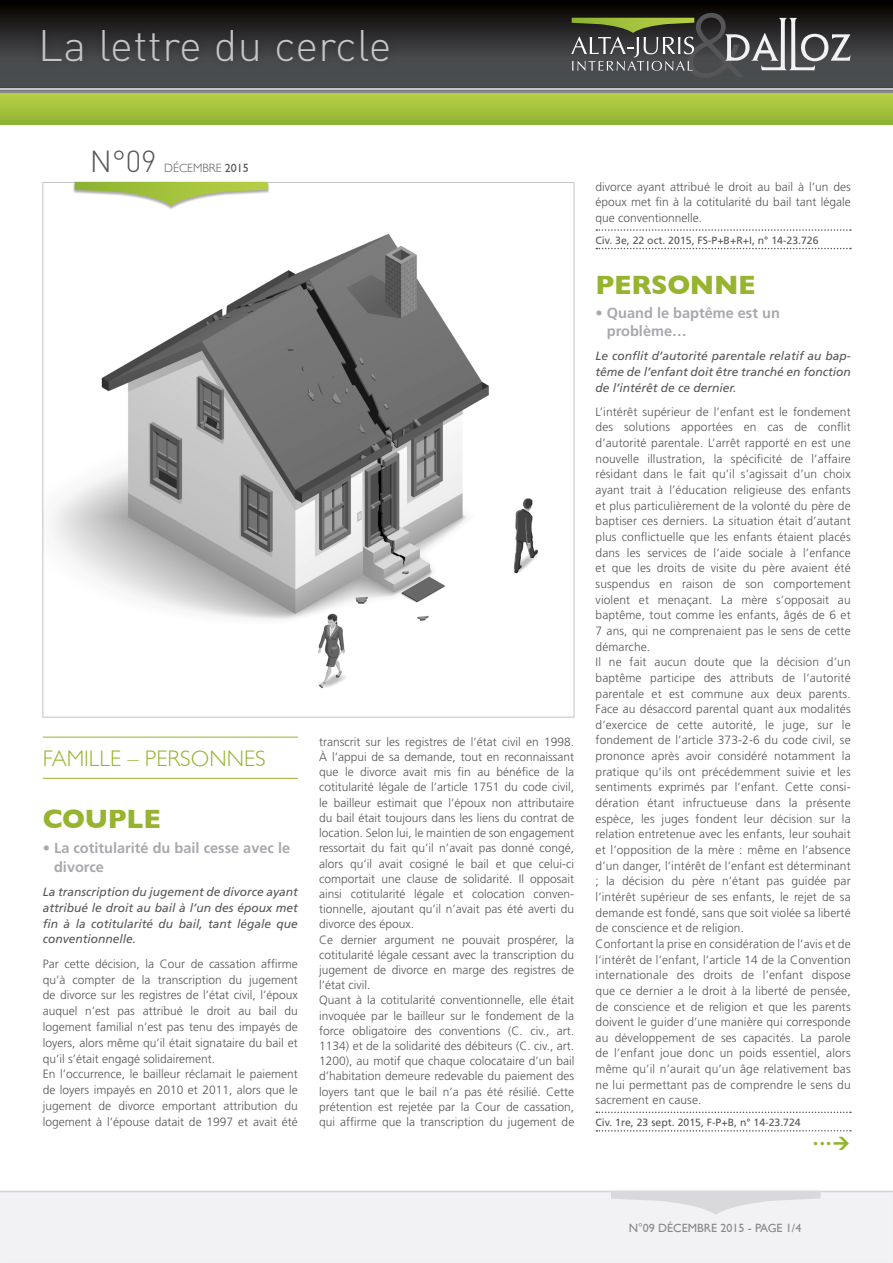
<style>
.page{position:relative;width:893px;height:1263px;background:#fff}
.page>*{position:absolute;margin:0;border:0;box-sizing:border-box;transform-origin:0 0}
.t1{font:300 95.85px "Gill Sans";color:#565658}
.t2{font:300 43.5px "DIN";letter-spacing:.01em;color:#c5c5c8}
.t3{font:300 30px "DIN";color:#565658}
.t4{font:700 27px "Gill Sans";letter-spacing:-.01em;color:#96b42f}
.t5{font:300 22.5px "Gill Sans";color:#96b42f}
.t6{font:700 14.55px/18.8px "Frutiger";color:#a8a9ae}
.t7{font:300 12px/15.6px "Frutiger";letter-spacing:.01em;color:#565658}
.t8{font:italic 12px/15.8px "Frutiger";color:#565658;text-align:justify}
.t9{font:12px "Gill Sans";color:#88878a}
.t10{font:300 12px "Gill Sans";color:#565658}
.t11{font:10.5px "Frutiger";color:#565658}
.s1{font-weight:400}
</style>
<div class="page">
<div style="left:0;top:1190px;width:893px;height:73px;background:#f2f1f3"></div>
<hr style="left:43px;top:737px;width:255px;height:1px;background:#96b42f">
<hr style="left:43px;top:778px;width:255px;height:1px;background:#96b42f">
<svg style="left:596px;top:229px;width:255px;height:2px"></svg>
<svg style="left:596px;top:248px;width:255px;height:1px"></svg>
<svg style="left:596px;top:1111px;width:255px;height:2px"></svg>
<img style="left:53px;top:233px;width:485px;height:456px">
<svg style="left:0;top:0;width:893px;height:87px"></svg>
<div style="left:35px;top:23px;width:362px;height:47px;background:#000;opacity:.2"></div>
<svg style="left:0;top:93px;width:893px;height:31px"></svg>
<hr style="left:0;top:87px;width:893px;height:2px;background:#47453e">
<hr style="left:0;top:89px;width:893px;height:2px;background:#c3c4c7">
<hr style="left:0;top:90px;width:893px;height:2px;background:#7d7a7a">
<hr style="left:0;top:91px;width:893px;height:2px;background:#88878a">
<svg style="left:571px;top:18px;width:123px;height:53px"></svg>
<svg style="left:725px;top:18px;width:126px;height:52px"></svg>
<svg style="left:611px;top:1191px;width:210px;height:24px"></svg>
<div style="left:73px;top:182px;width:197px;height:28px;background:#000;opacity:.33"></div>
<svg style="left:75px;top:182px;width:193px;height:24px"></svg>
<svg style="left:596px;top:1130px;width:255px;height:2px"></svg>
<h2 class="t2" style="left:38px;top:19px;width:355px">La lettre du cercle</h2>
<h1 class="t1" style="left:685px;top:-30px;width:60px">&amp;</h1>
<h3 class="t3" style="left:90px;top:143px;width:68px">N°09</h3>
<p class="t10" style="left:164px;top:159px;width:86px">DécEMBRE <span class="s1">2015</span></p>
<h3 class="t5" style="left:43px;top:741px;width:224px">FAMILLE – PERSONNES</h3>
<h3 class="t4" style="left:43px;top:797px;width:120px">COUPLE</h3>
<p class="t6" style="left:54px;top:838px;width:238px;text-indent:-11px">• La cotitularité du bail cesse avec le divorce</p>
<p class="t8" style="left:43px;top:884px;width:257px">La transcription du jugement de divorce ayant attribué le droit au bail à l’un des époux met fin à la cotitularité du bail, tant légale que conventionnelle.</p>
<p class="t7" style="left:43px;top:956px;width:257px">Par cette décision, la Cour de cassation affirme qu’à compter de la transcription du jugement de divorce sur les registres de l’état civil, l’époux auquel n’est pas attribué le droit au bail du logement familial n’est pas tenu des impayés de loyers, alors même qu’il était signataire du bail et qu’il s’était engagé solidairement.<br>En l’occurrence, le bailleur réclamait le paiement de loyers impayés en 2010 et 2011, alors que le jugement de divorce emportant attribution du logement à l’épouse datait de 1997 et avait été</p>
<p class="t7" style="left:319px;top:734px;width:257px;line-height:15.1px">transcrit sur les registres de l’état civil en 1998.<br>À l’appui de sa demande, tout en reconnaissant que le divorce avait mis fin au bénéfice de la cotitularité légale de l’article 1751 du code civil, le bailleur estimait que l’époux non attributaire du bail était toujours dans les liens du contrat de location. Selon lui, le maintien de son engagement ressortait du fait qu’il n’avait pas donné congé, alors qu’il avait cosigné le bail et que celui-ci comportait une clause de solidarité. Il opposait ainsi cotitularité légale et colocation conven&shy;tionnelle, ajoutant qu’il n’avait pas été averti du divorce des époux.<br>Ce dernier argument ne pouvait prospérer, la cotitularité légale cessant avec la transcription du jugement de divorce en marge des registres de l’état civil.<br>Quant à la cotitularité conventionnelle, elle était invoquée par le bailleur sur le fondement de la force obligatoire des conventions (C. civ., art.<br>1134) et de la solidarité des débiteurs (C. civ., art.<br>1200), au motif que chaque colocataire d’un bail d’habitation demeure redevable du paiement des loyers tant que le bail n’a pas été résilié. Cette prétention est rejetée par la Cour de cassation, qui affirme que la transcription du jugement de</p>
<p class="t7" style="left:596px;top:179px;width:257px;text-align:justify">divorce ayant attribué le droit au bail à l’un des époux met fin à la cotitularité du bail tant légale que conventionnelle.</p>
<p class="t11" style="left:596px;top:234px;width:225px">Civ. 3e, 22 oct. 2015, FS-P+B+R+I, n° 14-23.726</p>
<h3 class="t4" style="left:596px;top:263px;width:162px">PERSONNE</h3>
<p class="t6" style="left:607px;top:304px;width:175px;line-height:18.1px;text-indent:-11px">• Quand le baptême est un problème…</p>
<p class="t8" style="left:596px;top:348px;width:257px">Le conflit d’autorité parentale relatif au bap&shy;tême de l’enfant doit être tranché en fonction de l’intérêt de ce dernier.</p>
<p class="t7" style="left:596px;top:404px;width:257px">L’intérêt supérieur de l’enfant est le fondement des solutions apportées en cas de conflit d’autorité parentale. L’arrêt rapporté en est une nouvelle illustration, la spécificité de l’affaire résidant dans le fait qu’il s’agissait d’un choix ayant trait à l’éducation religieuse des enfants et plus particulièrement de la volonté du père de baptiser ces derniers. La situation était d’autant plus conflictuelle que les enfants étaient placés dans les services de l’aide sociale à l’enfance et que les droits de visite du père avaient été suspendus en raison de son comportement violent et menaçant. La mère s’opposait au baptême, tout comme les enfants, âgés de 6 et 7 ans, qui ne comprenaient pas le sens de cette démarche.<br>Il ne fait aucun doute que la décision d’un baptême participe des attributs de l’autorité parentale et est commune aux deux parents.<br>Face au désaccord parental quant aux modalités d’exercice de cette autorité, le juge, sur le fondement de l’article 373-2-6 du code civil, se prononce après avoir considéré notamment la pratique qu’ils ont précédemment suivie et les sentiments exprimés par l’enfant. Cette consi&shy;dération étant infructueuse dans la présente espèce, les juges fondent leur décision sur la relation entretenue avec les enfants, leur souhait et l’opposition de la mère : même en l’absence d’un danger, l’intérêt de l’enfant est déterminant ; la décision du père n’étant pas guidée par l’intérêt supérieur de ses enfants, le rejet de sa demande est fondé, sans que soit violée sa liberté de conscience et de religion.<br>Confortant la prise en considération de l’avis et de l’intérêt de l’enfant, l’article 14 de la Convention internationale des droits de l’enfant dispose que ce dernier a le droit à la liberté de pensée, de conscience et de religion et que les parents doivent le guider d’une manière qui corresponde au développement de ses capacités. La parole de l’enfant joue donc un poids essentiel, alors même qu’il n’aurait qu’un âge relativement bas ne lui permettant pas de comprendre le sens du sacrement en cause.</p>
<p class="t11" style="left:596px;top:1116px;width:207px">Civ. 1re, 23 sept. 2015, F-P+B, n° 14-23.724</p>
<p class="t9" style="left:629px;top:1221px;width:174px">N°09 DÉCEMBRE 2015 - PAGE 1/4</p>
</div>
